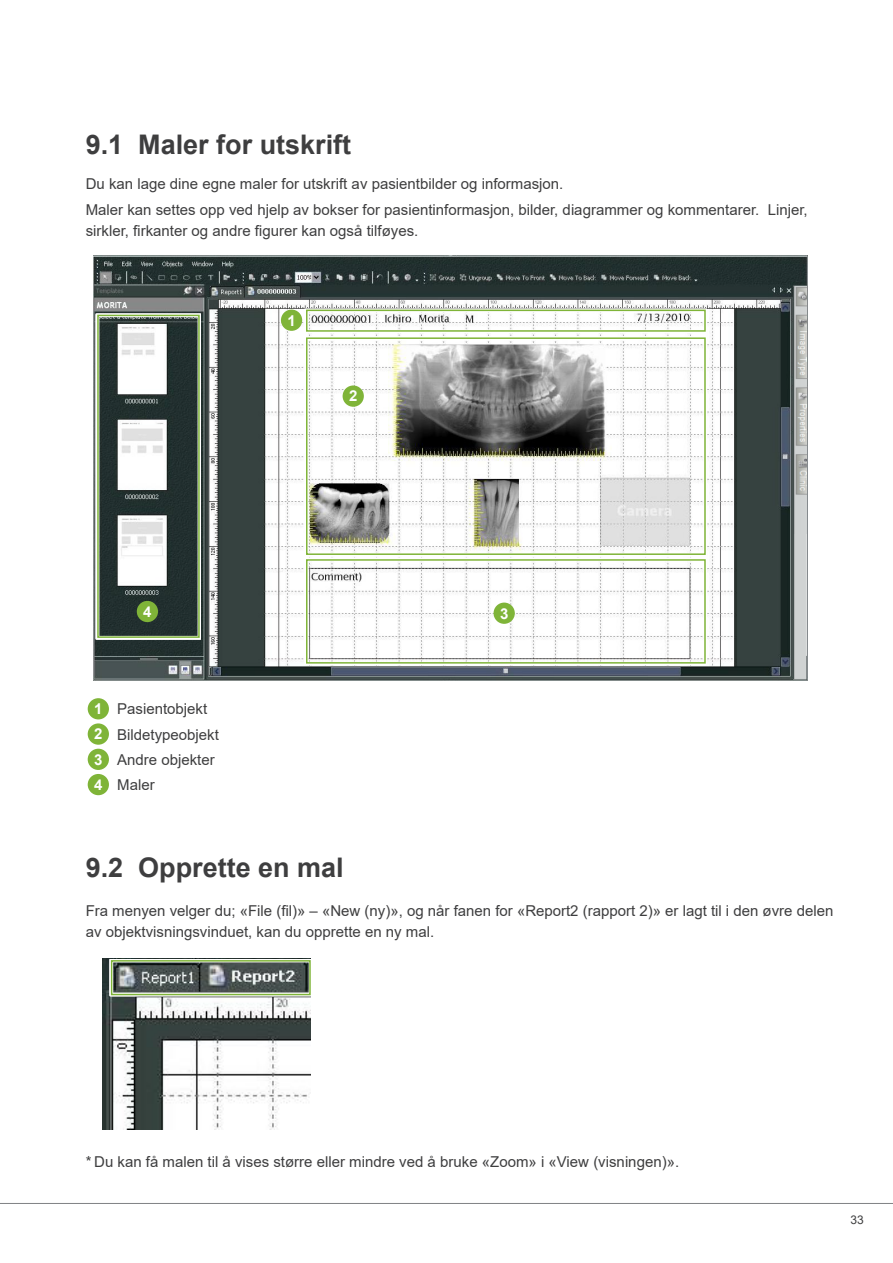
<style>
.page{position:relative;width:893px;height:1263px;background:#fff}
.page>*{position:absolute;margin:0;border:0;box-sizing:border-box;transform-origin:0 0}
.t1{font:700 27px "Arial";color:#3e3e3f}
.t2{font:15px/25.2px "Arial";color:#3e3e3f}
.t3{font:700 15px "Arial";color:#fff}
.t4{font:12px "Arial";color:#3e3e3f}
.s1{font-weight:700;color:#fff}
</style>
<div class="page">
<hr style="left:0;top:1203px;width:893px;height:1px;background:#808285">
<div style="left:88px;top:698px;width:21px;height:21px;background:#7fb438;border-radius:50%"></div>
<div style="left:88px;top:723px;width:21px;height:22px;background:#7fb438;border-radius:50%"></div>
<div style="left:88px;top:749px;width:21px;height:21px;background:#7fb438;border-radius:50%"></div>
<div style="left:88px;top:774px;width:21px;height:21px;background:#7fb438;border-radius:50%"></div>
<img style="left:93px;top:255px;width:715px;height:425px">
<img style="left:793px;top:286px;width:13px;height:248px">
<img style="left:793px;top:534px;width:14px;height:145px">
<svg style="left:305px;top:308px;width:402px;height:25px"></svg>
<div style="left:306px;top:310px;width:400px;height:22px;border:2px solid #7fb438"></div>
<svg style="left:305px;top:336px;width:402px;height:220px"></svg>
<div style="left:306px;top:337px;width:400px;height:218px;border:2px solid #7fb438"></div>
<div style="left:305px;top:558px;width:402px;height:107px;background:#fff"></div>
<div style="left:306px;top:559px;width:400px;height:105px;border:2px solid #7fb438"></div>
<svg style="left:96px;top:313px;width:105px;height:326px;fill:#243231"></svg>
<div style="left:97px;top:315px;width:103px;height:323px;border:2px solid #7fb438"></div>
<div style="left:281px;top:310px;width:21px;height:21px;background:#7fb438;border-radius:50%"></div>
<div style="left:137px;top:601px;width:21px;height:21px;background:#7fb438;border-radius:50%"></div>
<div style="left:343px;top:385px;width:21px;height:22px;background:#7fb438;border-radius:50%"></div>
<div style="left:494px;top:603px;width:21px;height:21px;background:#7fb438;border-radius:50%"></div>
<img style="left:102px;top:959px;width:209px;height:170px">
<svg style="left:109px;top:959px;width:202px;height:38px;background:#6b7271"></svg>
<div style="left:111px;top:960px;width:200px;height:35px;border:2px solid #7fb438"></div>
<h1 class="t1" style="left:86px;top:126px;width:267px">9.1 Maler for utskrift</h1>
<p class="t2" style="left:86px;top:171px;width:724px">Du kan lage dine egne maler for utskrift av pasientbilder og informasjon.<br>Maler kan settes opp ved hjelp av bokser for pasientinformasjon, bilder, diagrammer og kommentarer. Linjer,</p>
<p class="t2" style="left:86px;top:218px;width:334px">sirkler, firkanter og andre figurer kan også tilføyes.</p>
<p class="t3" style="left:287px;top:310px;width:10px">1</p>
<p class="t3" style="left:349px;top:386px;width:10px">2</p>
<p class="t3" style="left:143px;top:601px;width:10px">4</p>
<p class="t2" style="left:94px;top:696px;width:126px"><span class="s1">1</span> Pasientobjekt<br><span class="s1">2</span> Bildetypeobjekt<br><span class="s1">3</span> Andre objekter<br><span class="s1">4</span> Maler</p>
<p class="t3" style="left:500px;top:603px;width:10px">3</p>
<h1 class="t1" style="left:86px;top:848px;width:260px">9.2 Opprette en mal</h1>
<p class="t2" style="left:86px;top:900px;width:749px;line-height:21px">Fra menyen velger du; «File (fil)» – «New (ny)», og når fanen for «Report2 (rapport 2)» er lagt til i den øvre delen av objektvisningsvinduet, kan du opprette en ny mal.</p>
<p class="t2" style="left:86px;top:1148px;width:595px">* Du kan få malen til å vises større eller mindre ved å bruke «Zoom» i «View (visningen)».</p>
<p class="t4" style="left:850px;top:1212px;width:15px">33</p>
</div>
